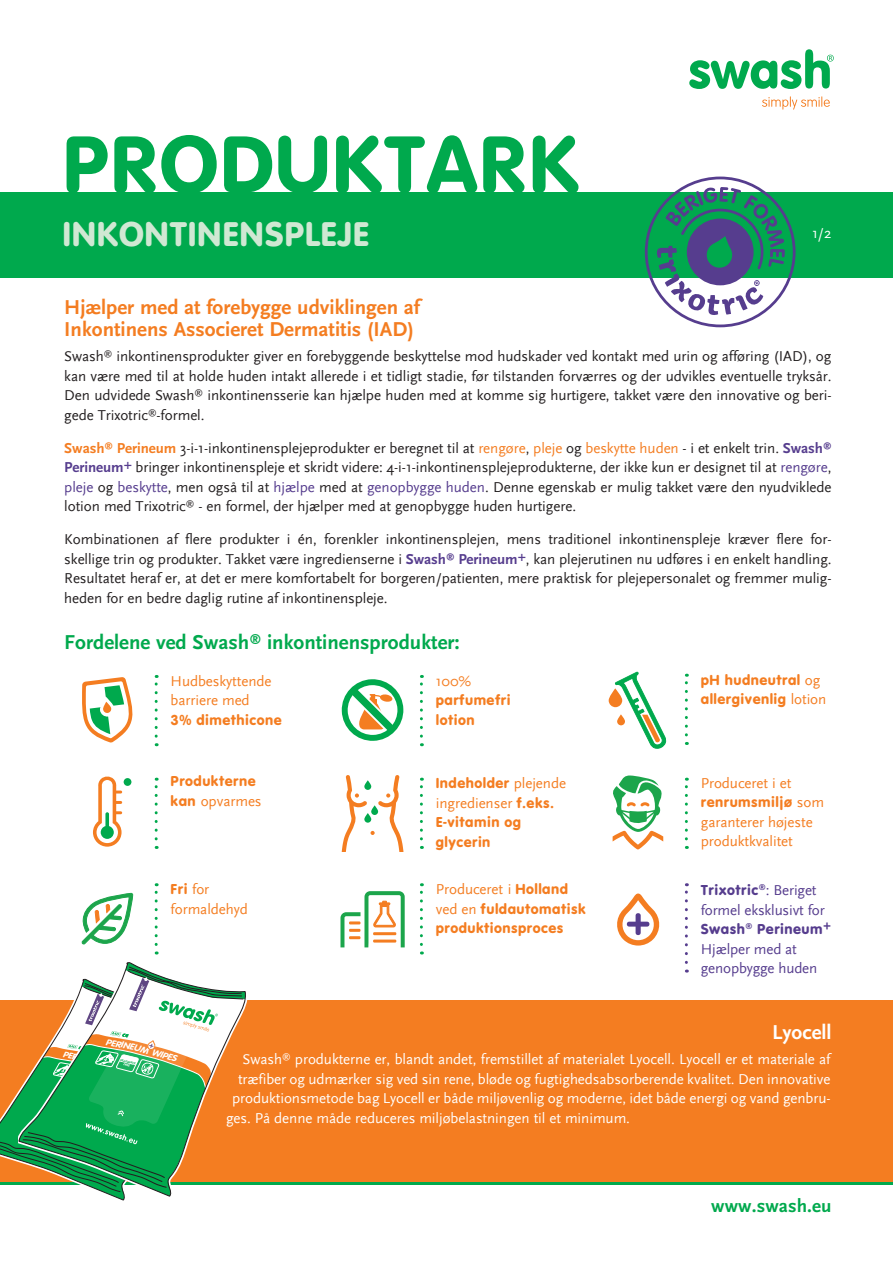
<style>
.page{position:relative;width:893px;height:1263px;background:#fff}
.page>*{position:absolute;margin:0;border:0;box-sizing:border-box;transform-origin:0 0}
.t1{font:84px "VAG Rundschrift D";letter-spacing:.02em;color:#00a94d}
.t2{font:35.85px "VAG Rundschrift D";letter-spacing:.02em;color:#d0e8d3}
.t3{font:700 21px/22.5px "Scala Sans Pro";color:#f47d21}
.t4{font:700 21px "Scala Sans Pro";color:#00a94d}
.t5{font:700 21px "Scala Sans Pro";color:#fff}
.t6{font:700 19.2px "Scala Sans Pro";letter-spacing:.005em;color:#00a94d}
.t7{font:15px/19.5px "Scala Sans";letter-spacing:-.005em;color:#231f20;text-align:justify}
.t8{font:15px "Scala Sans";letter-spacing:-.005em;color:#fff}
.t9{font:15px/19.5px "VAG Rundschrift D";letter-spacing:.03em;color:#f47d21}
.t10{font:15px/19.5px "Scala Sans";letter-spacing:-.005em;color:#f47d21}
.t11{font:15px/19.5px "Scala Sans";letter-spacing:-.01em;color:#563d8e}
.t12{font:15px "VAG Rundschrift D";letter-spacing:.03em;color:#563d8e}
.t13{font:15px "Scala Sans Pro";color:#fff}
.t14{font:italic 700 3px "VAG Rounded";color:#00a94d}
.s1{font-family:"Scala Sans Pro";font-weight:700;color:#f47d21}
.s2{color:#f47d21}
.s3{font-family:"Scala Sans Pro";font-weight:700;color:#563d8e}
.s4{color:#563d8e}
.s5{font-family:"VAG Rundschrift D"}
.s6{font-family:"Scala Sans"}
</style>
<div class="page">
<div style="left:0;top:1000px;width:893px;height:183px;background:#f47d21"></div>
<hr style="left:0;top:1182px;width:893px;height:3px;background:#00a94d">
<div style="left:0;top:192px;width:893px;height:85px;background:#00a94d"></div>
<svg style="left:689px;top:49px;width:145px;height:40px"></svg>
<svg style="left:762px;top:96px;width:68px;height:14px"></svg>
<svg style="left:685px;top:674px;width:3px;height:61px"></svg>
<svg style="left:609px;top:688px;width:13px;height:19px"></svg>
<svg style="left:615px;top:672px;width:51px;height:77px"></svg>
<svg style="left:685px;top:778px;width:3px;height:61px"></svg>
<svg style="left:612px;top:775px;width:51px;height:74px"></svg>
<svg style="left:155px;top:675px;width:3px;height:61px"></svg>
<svg style="left:155px;top:778px;width:3px;height:61px"></svg>
<div style="left:124px;top:778px;width:7px;height:8px;background:#00a94d;border-radius:50%"></div>
<svg style="left:93px;top:776px;width:29px;height:71px"></svg>
<svg style="left:155px;top:883px;width:3px;height:61px"></svg>
<svg style="left:81px;top:892px;width:53px;height:53px"></svg>
<svg style="left:420px;top:675px;width:3px;height:61px"></svg>
<svg style="left:344px;top:679px;width:60px;height:62px"></svg>
<svg style="left:420px;top:778px;width:3px;height:61px"></svg>
<svg style="left:341px;top:775px;width:63px;height:77px"></svg>
<svg style="left:364px;top:780px;width:7px;height:10px"></svg>
<svg style="left:420px;top:883px;width:3px;height:61px"></svg>
<svg style="left:340px;top:891px;width:65px;height:56px"></svg>
<svg style="left:82px;top:677px;width:51px;height:66px"></svg>
<svg style="left:685px;top:883px;width:3px;height:79px"></svg>
<svg style="left:617px;top:893px;width:43px;height:52px"></svg>
<svg style="left:645px;top:177px;width:150px;height:150px"></svg>
<svg style="left:0;top:963px;width:245px;height:238px"></svg>
<h1 class="t1" style="left:62px;top:115px;width:518px">PRODUKTARK</h1>
<h2 class="t2" style="left:62px;top:213px;width:309px">INKONTINENSPLEJE</h2>
<h3 class="t3" style="left:64px;top:296px;width:357px">Hjælper med at forebygge udviklingen af<br>Inkontinens Associeret Dermatitis (IAD)</h3>
<p class="t13" style="left:812px;top:224px;width:21px">1/2</p>
<p class="t7" style="left:64px;top:347px;width:769px">Swash<sup>®</sup> inkontinensprodukter giver en forebyggende beskyttelse mod hudskader ved kontakt med urin og afføring (IAD), og kan være med til at holde huden intakt allerede i et tidligt stadie, før tilstanden forværres og der udvikles eventuelle tryksår.<br>Den udvidede Swash<sup>®</sup> inkontinensserie kan hjælpe huden med at komme sig hurtigere, takket være den innovative og beri&shy;gede Trixotric<sup>®</sup>-formel.</p>
<p class="t7" style="left:64px;top:438px;width:769px"><span class="s1">Swash</span><sup>®</sup> <span class="s1">Perineum</span> 3-i-1-inkontinensplejeprodukter er beregnet til at <span class="s2">rengøre</span>, <span class="s2">pleje</span> og <span class="s2">beskytte huden</span> - i et enkelt trin. <span class="s3">Swash</span><sup>® </sup><span class="s3">Perineum</span><sup>+</sup> bringer inkontinenspleje et skridt videre: 4-i-1-inkontinensplejeprodukterne, der ikke kun er designet til at <span class="s4">rengøre</span>, <span class="s4">pleje</span> og <span class="s4">beskytte</span>, men også til at <span class="s4">hjælpe</span> med at <span class="s4">genopbygge huden</span>. Denne egenskab er mulig takket være den nyudviklede lotion med Trixotric<sup>®</sup> - en formel, der hjælper med at genopbygge huden hurtigere.</p>
<p class="t7" style="left:64px;top:530px;width:769px">Kombinationen af flere produkter i én, forenkler inkontinensplejen, mens traditionel inkontinenspleje kræver flere for&shy;skellige trin og produkter. Takket være ingredienserne i <span class="s3">Swash</span><sup>®</sup> <span class="s3">Perineum</span><sup>+</sup>, kan plejerutinen nu udføres i en enkelt handling.<br>Resultatet heraf er, at det er mere komfortabelt for borgeren/patienten, mere praktisk for plejepersonalet og fremmer mulig&shy;heden for en bedre daglig rutine af inkontinenspleje.</p>
<h3 class="t4" style="left:64px;top:630px;width:397px">Fordelene ved Swash<sup>®</sup> inkontinensprodukter:</h3>
<p class="t10" style="left:171px;top:671px;width:102px">Hudbeskyttende barriere med</p>
<p class="t9" style="left:171px;top:710px;width:113px">3% dimethicone</p>
<p class="t9" style="left:171px;top:772px;width:87px">Produkterne</p>
<p class="t10" style="left:171px;top:792px;width:93px"><span class="s5">kan</span> opvarmes</p>
<p class="t9" style="left:171px;top:879px;width:40px">Fri <span class="s6">for</span></p>
<p class="t10" style="left:171px;top:899px;width:79px">formaldehyd</p>
<p class="t10" style="left:436px;top:671px;width:37px">100%</p>
<p class="t9" style="left:436px;top:690px;width:76px">parfumefri lotion</p>
<p class="t9" style="left:436px;top:774px;width:132px">Indeholder <span class="s6">plejende</span></p>
<p class="t10" style="left:436px;top:794px;width:120px">ingredienser <span class="s5">f.eks.</span></p>
<p class="t9" style="left:436px;top:813px;width:87px">E-vitamin og glycerin</p>
<p class="t10" style="left:436px;top:880px;width:134px">Produceret i <span class="s5">Holland</span></p>
<p class="t9" style="left:436px;top:899px;width:151px"><span class="s6">ved en</span> fuldautomatisk produktionsproces</p>
<p class="t9" style="left:701px;top:670px;width:127px">pH hudneutral <span class="s6">og </span>allergivenlig <span class="s6">lotion</span></p>
<p class="t10" style="left:701px;top:773px;width:92px">Produceret i et</p>
<p class="t9" style="left:701px;top:793px;width:125px">renrumsmiljø <span class="s6">som</span></p>
<p class="t10" style="left:701px;top:812px;width:113px">garanterer højeste produktkvalitet</p>
<p class="t12" style="left:701px;top:881px;width:117px">Trixotric<sup>®</sup><span class="s6">: Beriget</span></p>
<p class="t11" style="left:701px;top:900px;width:125px">formel eksklusivt for</p>
<p class="t12" style="left:701px;top:920px;width:132px">Swash<sup>®</sup> Perineum+</p>
<p class="t11" style="left:701px;top:939px;width:118px">Hjælper med at genopbygge huden</p>
<h3 class="t5" style="left:772px;top:1020px;width:61px">Lyocell</h3>
<p class="t14" style="left:121px;top:1058px;width:17px;rotate:14deg">FRAGRANCE</p>
<p class="t8" style="left:243px;top:1051px;width:589px">Swash<sup>®</sup> produkterne er, blandt andet, fremstillet af materialet Lyocell. Lyocell er et materiale af</p>
<p class="t8" style="left:238px;top:1071px;width:594px">træfiber og udmærker sig ved sin rene, bløde og fugtighedsabsorberende kvalitet. Den innovative</p>
<p class="t8" style="left:232px;top:1090px;width:600px">produktionsmetode bag Lyocell er både miljøvenlig og moderne, idet både energi og vand genbru-</p>
<p class="t8" style="left:226px;top:1110px;width:405px">ges. På denne måde reduceres miljøbelastningen til et minimum.</p>
<p class="t6" style="left:711px;top:1194px;width:122px">www.swash.eu</p>
</div>
